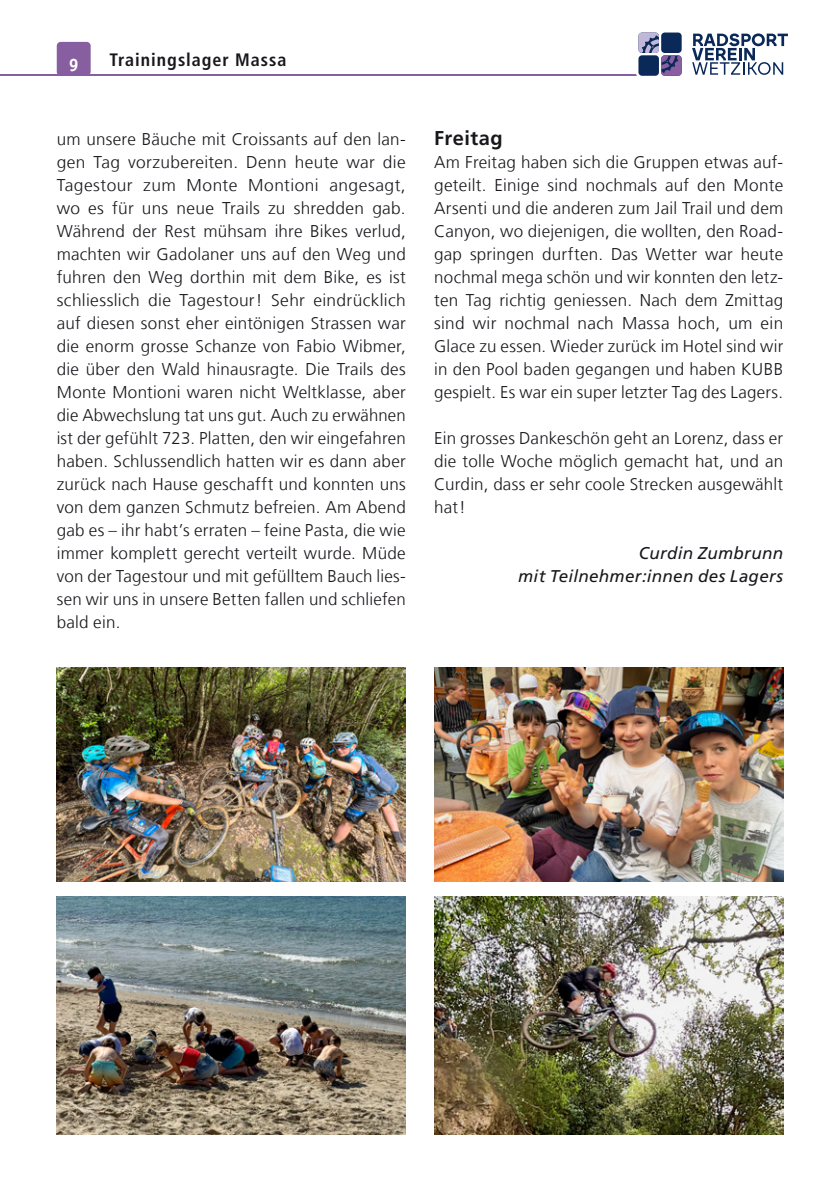
<style>
.page{position:relative;width:840px;height:1191px;background:#fff}
.page>*{position:absolute;margin:0;border:0;box-sizing:border-box;transform-origin:0 0}
.t1{font:700 20px "Frutiger LT Com";letter-spacing:.025em;color:#1a171c}
.t2{font:700 condensed 18px "Frutiger LT Com";letter-spacing:.055em;color:#1a171c}
.t3{font:700 18px "Officina Serif Std";color:#fff}
.t4{font:300 17px/23px "Frutiger LT Com";letter-spacing:.015em;color:#1a171c;text-align:justify}
.t5{font:italic 17px/23px "Frutiger LT Com";letter-spacing:.02em;color:#1a171c;text-align:right}
</style>
<div class="page">
<hr style="left:0;top:74px;width:652px;height:2px;background:#875e9f">
<div style="left:57px;top:42px;width:34px;height:34px;background:#875e9f;border-radius:4px"></div>
<svg style="left:692px;top:33px;width:95px;height:42px"></svg>
<svg style="left:636px;top:33px;width:45px;height:43px;background:#616a91"></svg>
<img style="left:57px;top:896px;width:348px;height:238px">
<img style="left:434px;top:667px;width:348px;height:214px">
<img style="left:57px;top:667px;width:348px;height:214px">
<img style="left:434px;top:896px;width:348px;height:238px">
<p class="t3" style="left:69px;top:53px;width:12px">9</p>
<p class="t2" style="left:109px;top:49px;width:178px">Trainingslager Massa</p>
<p class="t4" style="left:57px;top:127px;width:350px">um unsere Bäuche mit Croissants auf den lan&shy;gen Tag vorzubereiten. Denn heute war die Tagestour zum Monte Montioni angesagt, wo es für uns neue Trails zu shredden gab.<br>Während der Rest mühsam ihre Bikes verlud, machten wir Gadolaner uns auf den Weg und fuhren den Weg dorthin mit dem Bike, es ist schliesslich die Tagestour! Sehr eindrücklich auf diesen sonst eher eintönigen Strassen war die enorm grosse Schanze von Fabio Wibmer, die über den Wald hinausragte. Die Trails des Monte Montioni waren nicht Weltklasse, aber die Abwechslung tat uns gut. Auch zu erwähnen ist der gefühlt 723. Platten, den wir eingefahren haben. Schlussendlich hatten wir es dann aber zurück nach Hause geschafft und konnten uns von dem ganzen Schmutz befreien. Am Abend gab es – ihr habt’s erraten – feine Pasta, die wie immer komplett gerecht verteilt wurde. Müde von der Tagestour und mit gefülltem Bauch lies&shy;sen wir uns in unsere Betten fallen und schliefen bald ein.</p>
<p class="t1" style="left:434px;top:126px;width:70px">Freitag</p>
<p class="t4" style="left:434px;top:150px;width:350px">Am Freitag haben sich die Gruppen etwas auf&shy;geteilt. Einige sind nochmals auf den Monte Arsenti und die anderen zum Jail Trail und dem Canyon, wo diejenigen, die wollten, den Road&shy;gap springen durften. Das Wetter war heute nochmal mega schön und wir konnten den letz&shy;ten Tag richtig geniessen. Nach dem Zmittag sind wir nochmal nach Massa hoch, um ein Glace zu essen. Wieder zurück im Hotel sind wir in den Pool baden gegangen und haben KUBB gespielt. Es war ein super letzter Tag des Lagers.</p>
<p class="t4" style="left:434px;top:426px;width:350px">Ein grosses Dankeschön geht an Lorenz, dass er die tolle Woche möglich gemacht hat, und an Curdin, dass er sehr coole Strecken ausgewählt hat!</p>
<p class="t5" style="left:518px;top:541px;width:266px">Curdin Zumbrunn<br>mit Teilnehmer:innen des Lagers</p>
</div>
